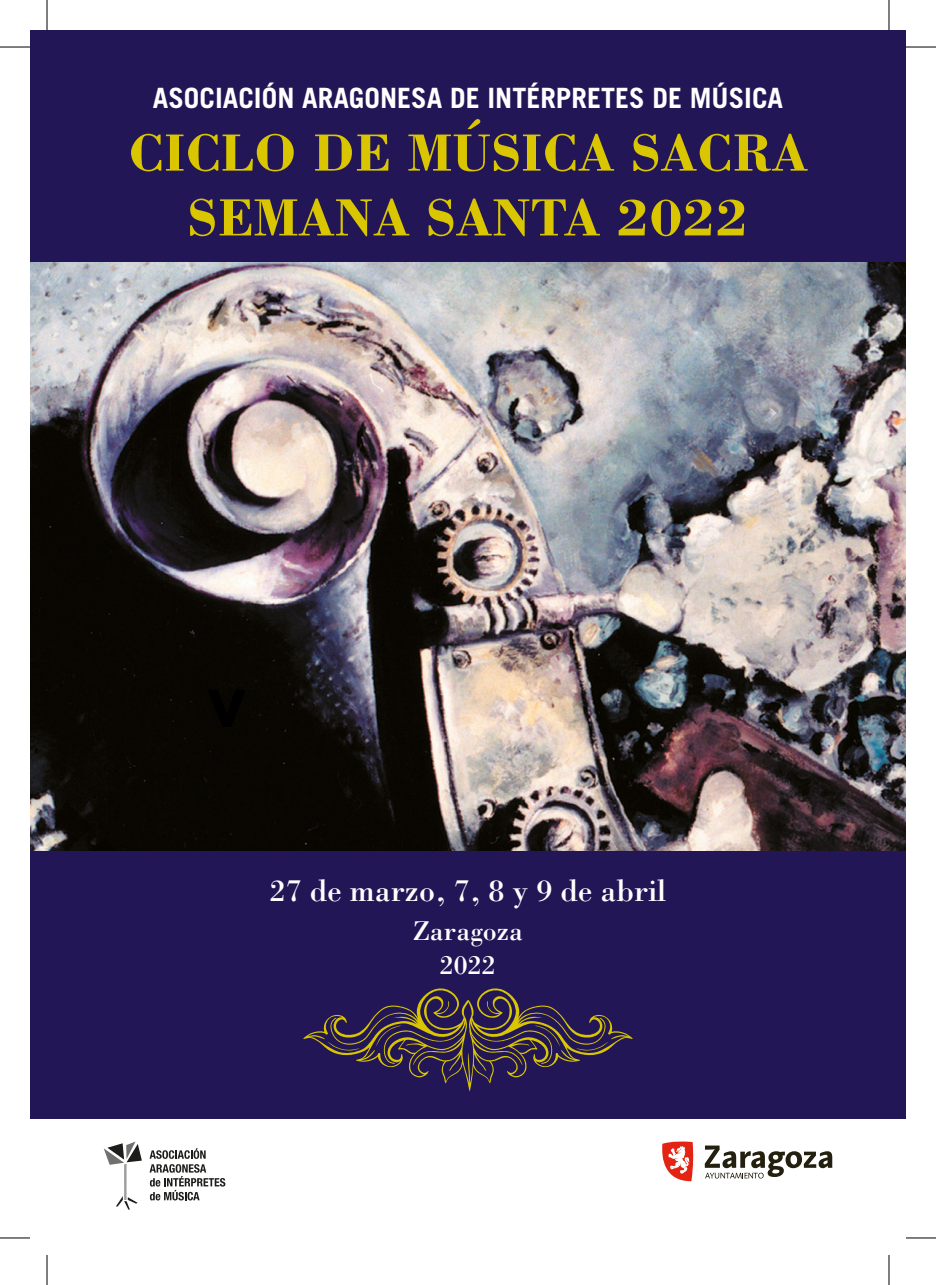
<style>
.page{position:relative;width:936px;height:1285px;background:#fff}
.page>*{position:absolute;margin:0;border:0;box-sizing:border-box;transform-origin:0 0}
.t1{font:700 54px/64.8px "Bodoni";color:#d9c600;text-align:center}
.t2{font:32px "Bodoni";color:#fff}
.t3{font:700 28px "Trade Gothic";color:#fff}
.t4{font:28px/33.6px "Bodoni";color:#fff;text-align:center}
</style>
<div class="page">
<div style="left:30px;top:30px;width:876px;height:1089px;background:#221656"></div>
<img style="left:31px;top:262px;width:874px;height:588px">
<svg style="left:303px;top:988px;width:330px;height:103px"></svg>
<svg style="left:150px;top:1148px;width:56px;height:10px"></svg>
<svg style="left:150px;top:1164px;width:75px;height:36px"></svg>
<svg style="left:116px;top:1196px;width:22px;height:13px"></svg>
<hr style="left:124px;top:1163px;width:3px;height:37px;background:#9d9d9d">
<svg style="left:104px;top:1141px;width:38px;height:23px"></svg>
<svg style="left:662px;top:1141px;width:31px;height:40px"></svg>
<svg style="left:705px;top:1145px;width:127px;height:33px"></svg>
<hr style="left:0;top:47px;width:30px;height:1px;background:#000">
<hr style="left:906px;top:47px;width:30px;height:1px;background:#000">
<hr style="left:0;top:1237px;width:30px;height:1px;background:#000">
<hr style="left:906px;top:1237px;width:30px;height:1px;background:#000">
<hr style="left:47px;top:0;width:1px;height:30px;background:#000">
<hr style="left:47px;top:1255px;width:1px;height:30px;background:#000">
<hr style="left:889px;top:0;width:1px;height:30px;background:#000">
<hr style="left:889px;top:1255px;width:1px;height:30px;background:#000">
<p class="t3" style="left:153px;top:81px;width:632px">ASOCIACIÓN ARAGONESA DE INTÉRPRETES DE MÚSICA</p>
<h1 class="t1" style="left:128px;top:118px;width:681px">CICLO DE MÚSICA SACRA<br>SEMANA SANTA 2022</h1>
<p class="t2" style="left:270px;top:871px;width:398px">27 de marzo, 7, 8 y 9 de abril</p>
<p class="t4" style="left:413px;top:913px;width:112px">Zaragoza<br>2022</p>
</div>
